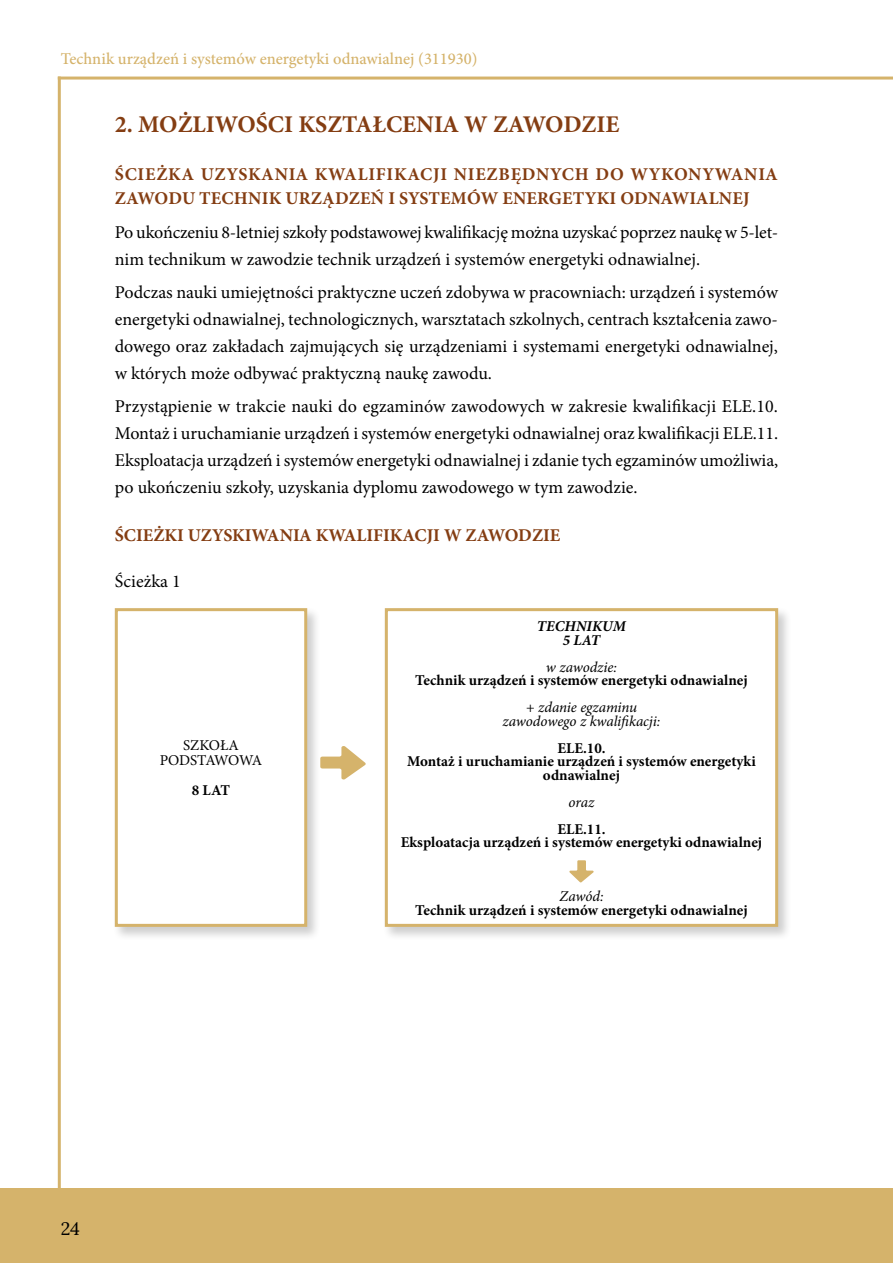
<style>
.page{position:relative;width:893px;height:1263px;background:#fff}
.page>*{position:absolute;margin:0;border:0;box-sizing:border-box;transform-origin:0 0}
.t1{font:700 24px "Minion Pro";color:#843d12}
.t2{font:18px/27px "Minion Pro";letter-spacing:-.005em;color:#000;text-align:justify}
.t3{font:700 18px/24px "Minion Pro";letter-spacing:.01em;color:#843d12}
.t4{font:18px "Lora";color:#000}
.t5{font:500 16.5px "Minion Pro";color:#d5b36b}
.t6{font:700 15px/13.5px "Minion Pro";color:#000;text-align:center}
.t7{font:italic 15px/13.5px "Minion Pro";letter-spacing:-.005em;color:#000;text-align:center}
.t8{font:15px/15px "Minion Pro";letter-spacing:-.01em;color:#000;text-align:center}
.t9{font:italic 700 15px/13.5px "Minion Pro";color:#000;text-align:center}
</style>
<div class="page">
<div style="left:0;top:1188px;width:893px;height:75px;background:#d5b36b"></div>
<hr style="left:58px;top:77px;width:3px;height:1113px;background:#d5b36b">
<hr style="left:58px;top:77px;width:835px;height:3px;background:#d5b36b">
<div style="left:382px;top:606px;width:410px;height:335px;background:#000;opacity:.2"></div>
<div style="left:386px;top:610px;width:391px;height:315px;background:#fff"></div>
<svg style="left:569px;top:860px;width:25px;height:22px"></svg>
<div style="left:385px;top:608px;width:393px;height:319px;border:3px solid #d5b36b"></div>
<div style="left:112px;top:606px;width:209px;height:335px;background:#000;opacity:.2"></div>
<div style="left:116px;top:610px;width:190px;height:315px;background:#fff"></div>
<div style="left:115px;top:608px;width:192px;height:319px;border:3px solid #d5b36b"></div>
<svg style="left:320px;top:745px;width:46px;height:35px"></svg>
<p class="t5" style="left:61px;top:48px;width:418px">Technik urządzeń i systemów energetyki odnawialnej (311930)</p>
<h1 class="t1" style="left:115px;top:108px;width:506px">2. MOŻLIWOŚCI KSZTAŁCENIA W ZAWODZIE</h1>
<p class="t3" style="left:115px;top:162px;width:664px">ŚCIEŻKA UZYSKANIA KWALIFIKACJI NIEZBĘDNYCH DO WYKONYWANIA<br>ZAWODU TECHNIK URZĄDZEŃ I SYSTEMÓW ENERGETYKI ODNAWIALNEJ</p>
<p class="t2" style="left:115px;top:218px;width:665px">Po ukończeniu 8-letniej szkoły podstawowej kwalifikację można uzyskać poprzez naukę w 5-let&shy;nim technikum w zawodzie technik urządzeń i systemów energetyki odnawialnej.</p>
<p class="t2" style="left:115px;top:279px;width:665px">Podczas nauki umiejętności praktyczne uczeń zdobywa w pracowniach: urządzeń i systemów energetyki odnawialnej, technologicznych, warsztatach szkolnych, centrach kształcenia zawo&shy;dowego oraz zakładach zajmujących się urządzeniami i systemami energetyki odnawialnej, w których może odbywać praktyczną naukę zawodu.</p>
<p class="t2" style="left:115px;top:393px;width:665px">Przystąpienie w trakcie nauki do egzaminów zawodowych w zakresie kwalifikacji ELE.10.<br>Montaż i uruchamianie urządzeń i systemów energetyki odnawialnej oraz kwalifikacji ELE.11.<br>Eksploatacja urządzeń i systemów energetyki odnawialnej i zdanie tych egzaminów umożliwia, po ukończeniu szkoły, uzyskania dyplomu zawodowego w tym zawodzie.</p>
<p class="t3" style="left:115px;top:523px;width:447px">ŚCIEŻKI UZYSKIWANIA KWALIFIKACJI W ZAWODZIE</p>
<p class="t2" style="left:115px;top:568px;width:68px">Ścieżka 1</p>
<p class="t9" style="left:537px;top:619px;width:91px">TECHNIKUM<br>5 LAT</p>
<p class="t7" style="left:546px;top:660px;width:73px">w zawodzie:</p>
<p class="t6" style="left:415px;top:673px;width:334px">Technik urządzeń i systemów energetyki odnawialnej</p>
<p class="t7" style="left:503px;top:701px;width:159px">+ zdanie egzaminu zawodowego z kwalifikacji:</p>
<p class="t6" style="left:407px;top:741px;width:350px">ELE.10.<br>Montaż i uruchamianie urządzeń i systemów energetyki odnawialnej</p>
<p class="t7" style="left:569px;top:795px;width:27px">oraz</p>
<p class="t6" style="left:401px;top:822px;width:363px">ELE.11.<br>Eksploatacja urządzeń i systemów energetyki odnawialnej</p>
<p class="t7" style="left:559px;top:890px;width:46px">Zawód:</p>
<p class="t6" style="left:415px;top:903px;width:334px">Technik urządzeń i systemów energetyki odnawialnej</p>
<p class="t8" style="left:160px;top:738px;width:104px">SZKOŁA<br>PODSTAWOWA</p>
<p class="t6" style="left:192px;top:784px;width:40px">8 LAT</p>
<p class="t4" style="left:61px;top:1215px;width:21px">24</p>
</div>
